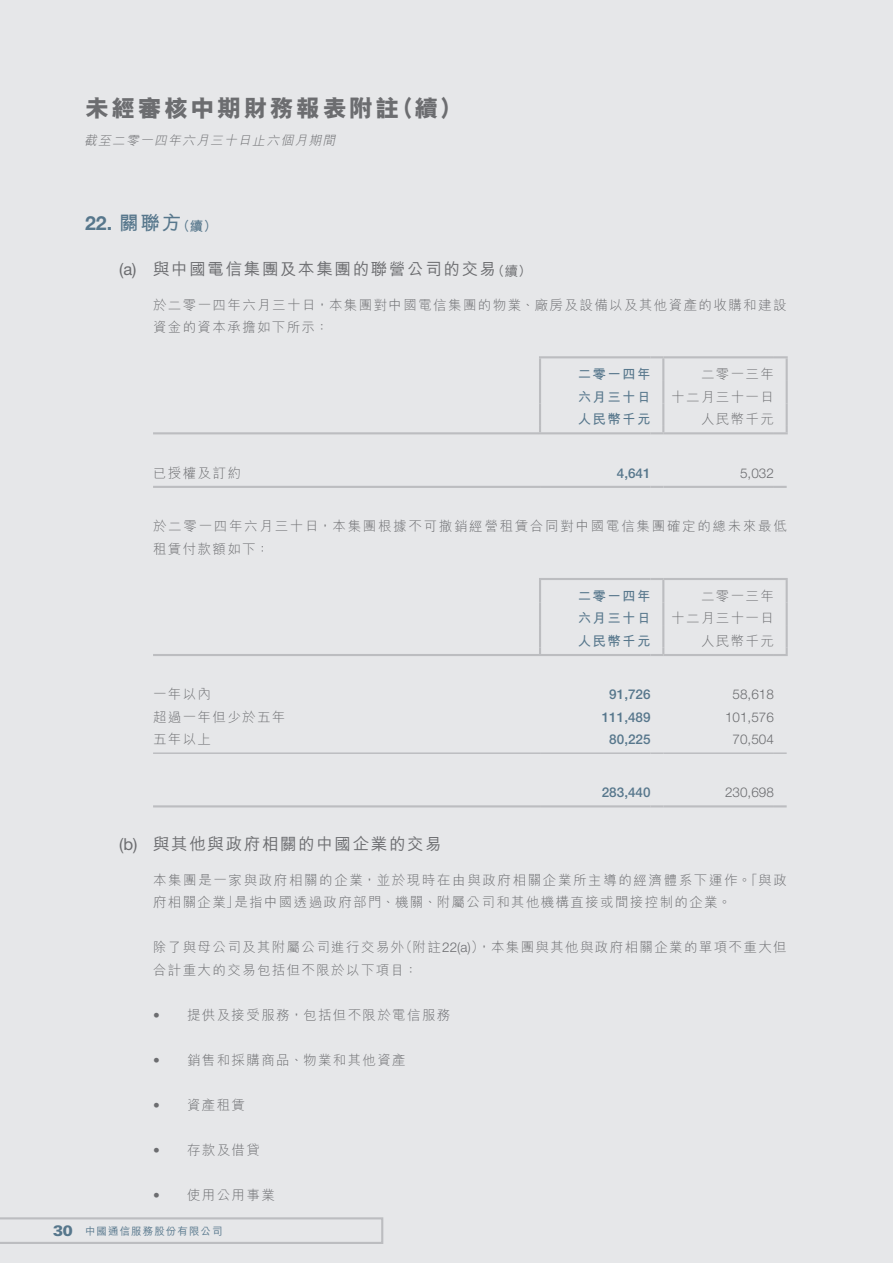
<style>
.page{position:relative;width:893px;height:1263px;background:#e6e7e9}
.page>*{position:absolute;margin:0;border:0;box-sizing:border-box;transform-origin:0 0}
.t1{font:800 24px "M Hei HK";letter-spacing:.1em;color:#6c6d70}
.t2{font:700 19.5px "Helvetica Neue LT Std";color:#57778c}
.t3{font:500 16.5px "M Hei HK";letter-spacing:.1em;color:#6c6d70}
.t4{font:300 13.5px/22.5px "M Hei HK";letter-spacing:.1em;color:#6c6d70}
.t5{font:300 13.5px/22.5px "M Hei HK";letter-spacing:.12em;color:#6c6d70}
.t6{font:300 13.5px/22.5px "M Hei HK";letter-spacing:.125em;color:#6c6d70}
.t7{font:500 13.5px "Helvetica Neue LT Std";color:#57778c}
.t8{font:300 13.5px "Helvetica Neue LT Std";color:#6c6d70}
.t9{font:700 13.5px "M Hei HK";letter-spacing:.1em;color:#57778c}
.t10{font:italic 300 12.75px "M Hei HK";color:#6c6d70}
.t11{font:500 10.5px "M Hei HK";letter-spacing:.1em;color:#57778c}
.s1{font-family:"M Hei HK"}
.s2{font-family:"M Hei HK";font-size:13.5px}
.s3{font-family:"Helvetica Neue LT Std";font-weight:400}
.s4{font-size:13.5px}
.s5{font-family:"Helvetica Neue LT Std"}
.s6{font-family:"Univers LT Std";font-weight:900;font-size:15px}
</style>
<div class="page">
<svg style="left:0;top:1217px;width:383px;height:27px"></svg>
<hr style="left:153px;top:432px;width:386px;height:2px;background:#bcbdc0">
<hr style="left:153px;top:486px;width:387px;height:2px;background:#bcbdc0">
<hr style="left:540px;top:486px;width:111px;height:2px;background:#bcbdc0">
<svg style="left:651px;top:486px;width:12px;height:2px"></svg>
<hr style="left:663px;top:486px;width:111px;height:2px;background:#bcbdc0">
<svg style="left:774px;top:486px;width:13px;height:2px"></svg>
<hr style="left:539px;top:432px;width:112px;height:2px;background:#bcbdc0">
<hr style="left:663px;top:432px;width:111px;height:2px;background:#bcbdc0">
<hr style="left:662px;top:358px;width:2px;height:23px;background:#bcbdc0">
<hr style="left:786px;top:358px;width:2px;height:23px;background:#bcbdc0">
<hr style="left:662px;top:381px;width:2px;height:22px;background:#bcbdc0">
<hr style="left:786px;top:381px;width:2px;height:22px;background:#bcbdc0">
<hr style="left:662px;top:403px;width:2px;height:23px;background:#bcbdc0">
<hr style="left:786px;top:403px;width:2px;height:23px;background:#bcbdc0">
<svg style="left:651px;top:426px;width:13px;height:8px"></svg>
<svg style="left:774px;top:426px;width:14px;height:8px"></svg>
<hr style="left:539px;top:358px;width:2px;height:23px;background:#bcbdc0">
<hr style="left:539px;top:381px;width:2px;height:22px;background:#bcbdc0">
<hr style="left:539px;top:403px;width:2px;height:23px;background:#bcbdc0">
<svg style="left:539px;top:426px;width:2px;height:6px"></svg>
<hr style="left:539px;top:356px;width:112px;height:2px;background:#bcbdc0">
<hr style="left:663px;top:356px;width:111px;height:2px;background:#bcbdc0">
<svg style="left:651px;top:356px;width:12px;height:2px"></svg>
<svg style="left:774px;top:356px;width:14px;height:2px"></svg>
<hr style="left:153px;top:752px;width:387px;height:2px;background:#bcbdc0">
<hr style="left:540px;top:752px;width:111px;height:2px;background:#bcbdc0">
<svg style="left:651px;top:752px;width:12px;height:2px"></svg>
<hr style="left:663px;top:752px;width:111px;height:2px;background:#bcbdc0">
<svg style="left:774px;top:752px;width:13px;height:2px"></svg>
<hr style="left:153px;top:654px;width:386px;height:2px;background:#bcbdc0">
<hr style="left:153px;top:805px;width:387px;height:2px;background:#bcbdc0">
<hr style="left:540px;top:805px;width:111px;height:2px;background:#bcbdc0">
<svg style="left:651px;top:805px;width:12px;height:2px"></svg>
<hr style="left:663px;top:805px;width:111px;height:2px;background:#bcbdc0">
<svg style="left:774px;top:805px;width:13px;height:2px"></svg>
<hr style="left:539px;top:654px;width:112px;height:2px;background:#bcbdc0">
<hr style="left:663px;top:654px;width:111px;height:2px;background:#bcbdc0">
<hr style="left:662px;top:580px;width:2px;height:22px;background:#bcbdc0">
<hr style="left:786px;top:580px;width:2px;height:22px;background:#bcbdc0">
<hr style="left:662px;top:602px;width:2px;height:23px;background:#bcbdc0">
<hr style="left:786px;top:602px;width:2px;height:23px;background:#bcbdc0">
<hr style="left:662px;top:625px;width:2px;height:22px;background:#bcbdc0">
<hr style="left:786px;top:625px;width:2px;height:22px;background:#bcbdc0">
<svg style="left:651px;top:647px;width:13px;height:9px"></svg>
<svg style="left:774px;top:647px;width:14px;height:9px"></svg>
<hr style="left:539px;top:580px;width:2px;height:22px;background:#bcbdc0">
<hr style="left:539px;top:602px;width:2px;height:23px;background:#bcbdc0">
<hr style="left:539px;top:625px;width:2px;height:22px;background:#bcbdc0">
<svg style="left:539px;top:647px;width:2px;height:7px"></svg>
<hr style="left:539px;top:578px;width:112px;height:2px;background:#bcbdc0">
<hr style="left:663px;top:578px;width:111px;height:2px;background:#bcbdc0">
<svg style="left:651px;top:578px;width:12px;height:2px"></svg>
<svg style="left:774px;top:578px;width:14px;height:2px"></svg>
<h1 class="t1" style="left:85px;top:96px;width:379px">未經審核中期財務報表附註（續）</h1>
<p class="t10" style="left:84px;top:134px;width:255px">截至二零一四年六月三十日止六個月期間</p>
<h2 class="t2" style="left:85px;top:211px;width:133px">22. <span class="s1">關聯方</span><span class="s2">（續）</span></h2>
<p class="t3" style="left:119px;top:257px;width:414px"><span class="s3">(a)</span> 與中國電信集團及本集團的聯營公司的交易<span class="s4">（續）</span></p>
<p class="t4" style="left:153px;top:293px;width:635px">於二零一四年六月三十日，本集團對中國電信集團的物業、廠房及設備以及其他資產的收購和建設資金的資本承擔如下所示：</p>
<p class="t9" style="left:578px;top:364px;width:74px">二零一四年</p>
<p class="t4" style="left:701px;top:363px;width:74px">二零一三年</p>
<p class="t9" style="left:578px;top:387px;width:74px">六月三十日</p>
<p class="t4" style="left:671px;top:385px;width:104px">十二月三十一日</p>
<p class="t9" style="left:578px;top:409px;width:74px">人民幣千元</p>
<p class="t4" style="left:701px;top:408px;width:74px">人民幣千元</p>
<p class="t4" style="left:153px;top:461px;width:89px">已授權及訂約</p>
<p class="t7" style="left:617px;top:465px;width:35px">4,641</p>
<p class="t8" style="left:740px;top:465px;width:35px">5,032</p>
<p class="t6" style="left:153px;top:515px;width:635px">於二零一四年六月三十日，本集團根據不可撤銷經營租賃合同對中國電信集團確定的總未來最低租賃付款額如下：</p>
<p class="t9" style="left:578px;top:586px;width:74px">二零一四年</p>
<p class="t4" style="left:701px;top:584px;width:74px">二零一三年</p>
<p class="t9" style="left:578px;top:609px;width:74px">六月三十日</p>
<p class="t4" style="left:671px;top:607px;width:104px">十二月三十一日</p>
<p class="t9" style="left:578px;top:631px;width:74px">人民幣千元</p>
<p class="t4" style="left:701px;top:629px;width:74px">人民幣千元</p>
<p class="t4" style="left:153px;top:683px;width:60px">一年以內</p>
<p class="t7" style="left:609px;top:686px;width:43px">91,726</p>
<p class="t8" style="left:733px;top:686px;width:43px">58,618</p>
<p class="t4" style="left:153px;top:705px;width:134px">超過一年但少於五年</p>
<p class="t7" style="left:602px;top:709px;width:50px">111,489</p>
<p class="t8" style="left:725px;top:709px;width:50px">101,576</p>
<p class="t4" style="left:153px;top:728px;width:60px">五年以上</p>
<p class="t7" style="left:609px;top:731px;width:43px">80,225</p>
<p class="t8" style="left:733px;top:731px;width:43px">70,504</p>
<p class="t7" style="left:602px;top:784px;width:50px">283,440</p>
<p class="t8" style="left:725px;top:784px;width:50px">230,698</p>
<p class="t3" style="left:119px;top:832px;width:324px"><span class="s3">(b)</span> 與其他與政府相關的中國企業的交易</p>
<p class="t5" style="left:153px;top:868px;width:635px">本集團是一家與政府相關的企業，並於現時在由與政府相關企業所主導的經濟體系下運作。「與政府相關企業」是指中國透過政府部門、機關、附屬公司和其他機構直接或間接控制的企業。</p>
<p class="t4" style="left:153px;top:936px;width:635px">除了與母公司及其附屬公司進行交易外（附註<span class="s5">22(a)</span>），本集團與其他與政府相關企業的單項不重大但合計重大的交易包括但不限於以下項目：</p>
<p class="t4" style="left:153px;top:1003px;width:299px"><span class="s5">•</span> 提供及接受服務，包括但不限於電信服務</p>
<p class="t4" style="left:153px;top:1048px;width:254px"><span class="s5">•</span> 銷售和採購商品、物業和其他資產</p>
<p class="t4" style="left:153px;top:1093px;width:94px"><span class="s5">•</span> 資產租賃</p>
<p class="t4" style="left:153px;top:1138px;width:108px"><span class="s5">•</span> 存款及借貸</p>
<p class="t4" style="left:153px;top:1183px;width:123px"><span class="s5">•</span> 使用公用事業</p>
<p class="t11" style="left:53px;top:1223px;width:171px"><span class="s6">30</span> 中國通信服務股份有限公司</p>
</div>
